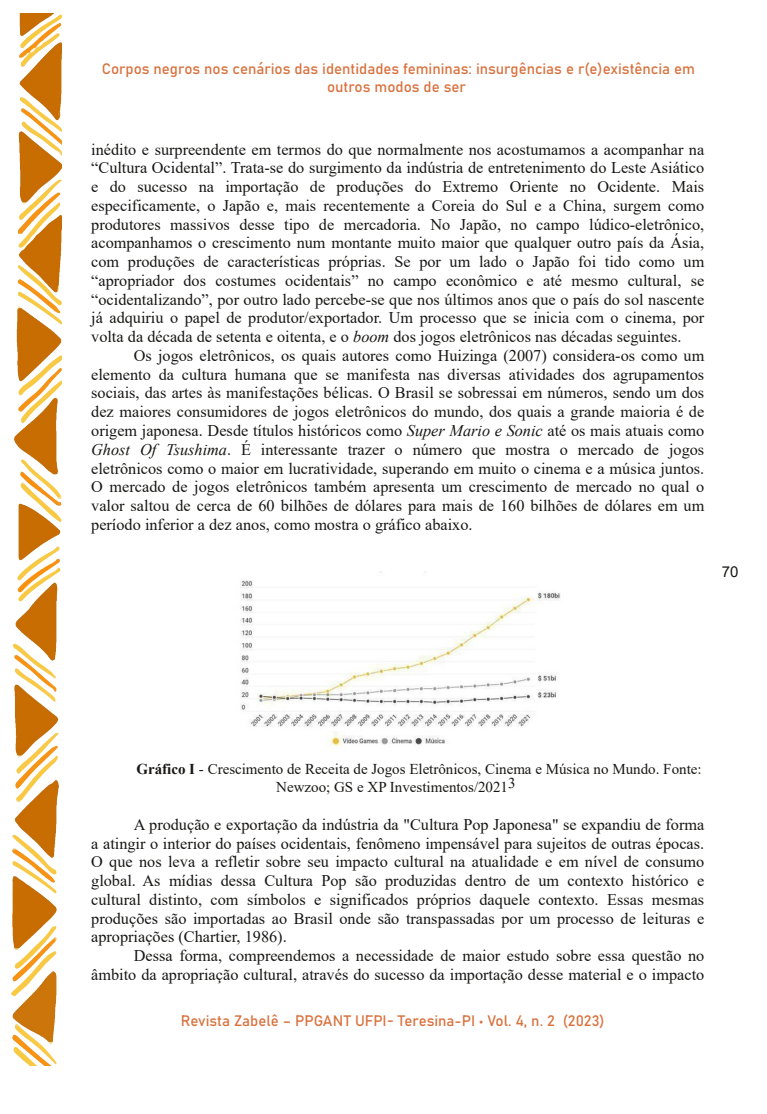
<style>
.page{position:relative;width:767px;height:1114px;background:#fff}
.page>*{position:absolute;margin:0;border:0;box-sizing:border-box;transform-origin:0 0}
.t1{font:16.25px/18.8px "Times New Roman";color:#181715;text-align:justify}
.t2{font:15px/18.8px "Bahnschrift";color:#d9713d;text-align:center}
.t3{font:15px/18.8px "Times New Roman";color:#181715}
.t4{font:15px "Arial";color:#181715}
.s1{font-style:italic}
.s2{font-weight:700}
</style>
<div class="page">
<img style="left:11px;top:13px;width:50px;height:1052px">
<img style="left:240px;top:571px;width:321px;height:175px">
<p class="t2" style="left:102px;top:60px;width:594px">Corpos negros nos cenários das identidades femininas: insurgências e r(e)existência em outros modos de ser</p>
<p class="t1" style="left:91px;top:140px;width:614px">inédito e surpreendente em termos do que normalmente nos acostumamos a acompanhar na “Cultura Ocidental”. Trata-se do surgimento da indústria de entretenimento do Leste Asiático e do sucesso na importação de produções do Extremo Oriente no Ocidente. Mais especificamente, o Japão e, mais recentemente a Coreia do Sul e a China, surgem como produtores massivos desse tipo de mercadoria. No Japão, no campo lúdico-eletrônico, acompanhamos o crescimento num montante muito maior que qualquer outro país da Ásia, com produções de características próprias. Se por um lado o Japão foi tido como um “apropriador dos costumes ocidentais” no campo econômico e até mesmo cultural, se “ocidentalizando”, por outro lado percebe-se que nos últimos anos que o país do sol nascente já adquiriu o papel de produtor/exportador. Um processo que se inicia com o cinema, por volta da década de setenta e oitenta, e o <span class="s1">boom</span> dos jogos eletrônicos nas décadas seguintes.</p>
<p class="t1" style="left:91px;top:346px;width:614px;text-indent:43px">Os jogos eletrônicos, os quais autores como Huizinga (2007) considera-os como um elemento da cultura humana que se manifesta nas diversas atividades dos agrupamentos sociais, das artes às manifestações bélicas. O Brasil se sobressai em números, sendo um dos dez maiores consumidores de jogos eletrônicos do mundo, dos quais a grande maioria é de origem japonesa. Desde títulos históricos como <span class="s1">Super Mario e Sonic</span> até os mais atuais como <span class="s1">Ghost Of Tsushima</span>. É interessante trazer o número que mostra o mercado de jogos eletrônicos como o maior em lucratividade, superando em muito o cinema e a música juntos.<br>O mercado de jogos eletrônicos também apresenta um crescimento de mercado no qual o valor saltou de cerca de 60 bilhões de dólares para mais de 160 bilhões de dólares em um período inferior a dez anos, como mostra o gráfico abaixo.</p>
<p class="t4" style="left:722px;top:563px;width:18px">70</p>
<p class="t3" style="left:276px;top:759px;width:427px;text-indent:-140px"><span class="s2">Gráfico I</span> - Crescimento de Receita de Jogos Eletrônicos, Cinema e Música no Mundo. Fonte:<br>Newzoo; GS e XP Investimentos/20213</p>
<p class="t1" style="left:91px;top:815px;width:614px;text-indent:43px">A produção e exportação da indústria da "Cultura Pop Japonesa" se expandiu de forma a atingir o interior do países ocidentais, fenômeno impensável para sujeitos de outras épocas.<br>O que nos leva a refletir sobre seu impacto cultural na atualidade e em nível de consumo global. As mídias dessa Cultura Pop são produzidas dentro de um contexto histórico e cultural distinto, com símbolos e significados próprios daquele contexto. Essas mesmas produções são importadas ao Brasil onde são transpassadas por um processo de leituras e apropriações (Chartier, 1986).</p>
<p class="t1" style="left:91px;top:946px;width:614px;text-align:right">Dessa forma, compreendemos a necessidade de maior estudo sobre essa questão no âmbito da apropriação cultural, através do sucesso da importação desse material e o impacto</p>
<p class="t2" style="left:181px;top:1012px;width:425px">Revista Zabelê – PPGANT UFPI- Teresina-PI • Vol. 4, n. 2 (2023)</p>
</div>
